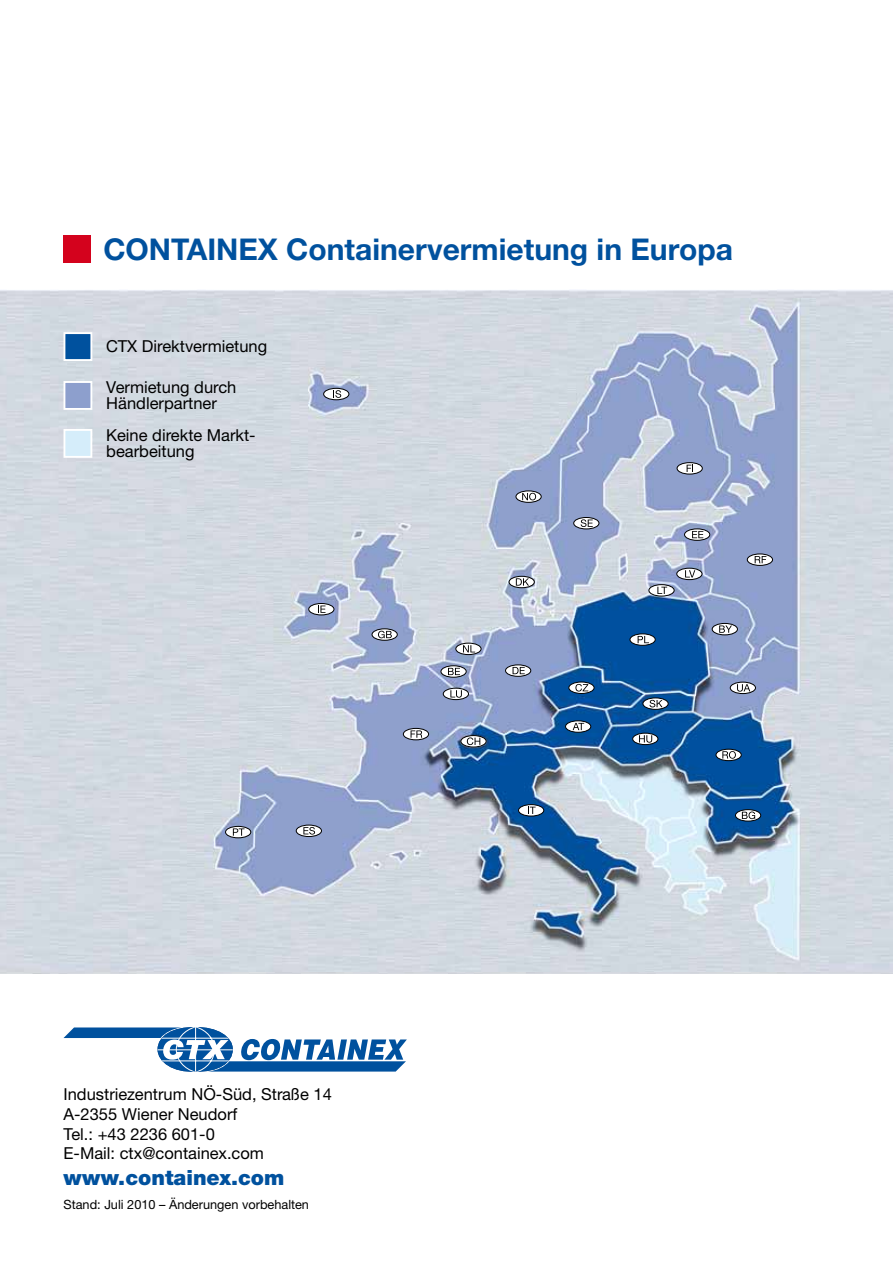
<style>
.page{position:relative;width:893px;height:1263px;background:#fff}
.page>*{position:absolute;margin:0;border:0;box-sizing:border-box;transform-origin:0 0}
.t1{font:700 30px "WALTER Helvetica 75";color:#00519e}
.t2{font:900 21px "WALTER Helvetica 95";color:#00519e}
.t3{font:16.5px/19.8px "WALTER Helvetica 55 Roman";color:#000}
.t4{font:12.75px "WALTER Helvetica 55 Roman";color:#000}
</style>
<div class="page">
<svg style="left:63px;top:1027px;width:344px;height:45px"></svg>
<div style="left:63px;top:235px;width:27px;height:28px;background:#d4021d"></div>
<img style="left:187px;top:299px;width:629px;height:672px">
<svg style="left:324px;top:388px;width:25px;height:12px"></svg>
<div style="left:323px;top:388px;width:26px;height:12px;border:1px solid #000;border-radius:50%"></div>
<svg style="left:333px;top:390px;width:8px;height:8px"></svg>
<svg style="left:372px;top:629px;width:25px;height:11px"></svg>
<div style="left:372px;top:628px;width:26px;height:13px;border:1px solid #000;border-radius:50%"></div>
<svg style="left:378px;top:631px;width:14px;height:7px"></svg>
<svg style="left:309px;top:603px;width:25px;height:12px"></svg>
<div style="left:308px;top:603px;width:26px;height:12px;border:1px solid #000;border-radius:50%"></div>
<svg style="left:318px;top:605px;width:7px;height:8px"></svg>
<svg style="left:226px;top:826px;width:25px;height:12px"></svg>
<div style="left:225px;top:826px;width:26px;height:12px;border:1px solid #000;border-radius:50%"></div>
<svg style="left:233px;top:828px;width:11px;height:8px"></svg>
<svg style="left:296px;top:825px;width:25px;height:11px"></svg>
<div style="left:296px;top:825px;width:26px;height:12px;border:1px solid #000;border-radius:50%"></div>
<svg style="left:303px;top:827px;width:12px;height:7px"></svg>
<svg style="left:403px;top:728px;width:26px;height:12px"></svg>
<div style="left:403px;top:728px;width:26px;height:12px;border:1px solid #000;border-radius:50%"></div>
<svg style="left:411px;top:730px;width:11px;height:8px"></svg>
<svg style="left:461px;top:735px;width:25px;height:12px"></svg>
<div style="left:461px;top:735px;width:25px;height:12px;border:1px solid #000;border-radius:50%"></div>
<svg style="left:467px;top:737px;width:13px;height:8px"></svg>
<svg style="left:518px;top:805px;width:26px;height:11px"></svg>
<div style="left:518px;top:804px;width:26px;height:12px;border:1px solid #000;border-radius:50%"></div>
<svg style="left:528px;top:807px;width:8px;height:7px"></svg>
<svg style="left:566px;top:721px;width:25px;height:11px"></svg>
<div style="left:565px;top:720px;width:26px;height:12px;border:1px solid #000;border-radius:50%"></div>
<svg style="left:573px;top:723px;width:11px;height:7px"></svg>
<svg style="left:441px;top:666px;width:25px;height:11px"></svg>
<div style="left:441px;top:665px;width:25px;height:12px;border:1px solid #000;border-radius:50%"></div>
<svg style="left:448px;top:668px;width:12px;height:7px"></svg>
<svg style="left:456px;top:643px;width:25px;height:12px"></svg>
<div style="left:455px;top:643px;width:26px;height:12px;border:1px solid #000;border-radius:50%"></div>
<svg style="left:463px;top:645px;width:12px;height:7px"></svg>
<svg style="left:505px;top:665px;width:26px;height:11px"></svg>
<div style="left:505px;top:664px;width:26px;height:13px;border:1px solid #000;border-radius:50%"></div>
<svg style="left:513px;top:667px;width:12px;height:7px"></svg>
<svg style="left:633px;top:733px;width:25px;height:12px"></svg>
<div style="left:632px;top:733px;width:26px;height:12px;border:1px solid #000;border-radius:50%"></div>
<svg style="left:639px;top:735px;width:13px;height:8px"></svg>
<svg style="left:716px;top:749px;width:25px;height:12px"></svg>
<div style="left:716px;top:749px;width:26px;height:12px;border:1px solid #000;border-radius:50%"></div>
<svg style="left:722px;top:751px;width:14px;height:8px"></svg>
<svg style="left:735px;top:810px;width:26px;height:11px"></svg>
<div style="left:735px;top:809px;width:26px;height:12px;border:1px solid #000;border-radius:50%"></div>
<svg style="left:742px;top:811px;width:13px;height:8px"></svg>
<svg style="left:630px;top:634px;width:25px;height:11px"></svg>
<div style="left:630px;top:633px;width:25px;height:13px;border:1px solid #000;border-radius:50%"></div>
<svg style="left:638px;top:636px;width:11px;height:7px"></svg>
<svg style="left:509px;top:576px;width:25px;height:12px"></svg>
<div style="left:509px;top:576px;width:26px;height:12px;border:1px solid #000;border-radius:50%"></div>
<svg style="left:516px;top:578px;width:13px;height:8px"></svg>
<svg style="left:516px;top:491px;width:25px;height:11px"></svg>
<div style="left:516px;top:491px;width:25px;height:12px;border:1px solid #000;border-radius:50%"></div>
<svg style="left:522px;top:493px;width:14px;height:7px"></svg>
<svg style="left:574px;top:517px;width:25px;height:12px"></svg>
<div style="left:573px;top:517px;width:26px;height:12px;border:1px solid #000;border-radius:50%"></div>
<svg style="left:581px;top:519px;width:12px;height:8px"></svg>
<svg style="left:677px;top:463px;width:25px;height:11px"></svg>
<div style="left:677px;top:462px;width:26px;height:12px;border:1px solid #000;border-radius:50%"></div>
<svg style="left:687px;top:465px;width:6px;height:7px"></svg>
<svg style="left:747px;top:554px;width:25px;height:11px"></svg>
<div style="left:747px;top:554px;width:26px;height:12px;border:1px solid #000;border-radius:50%"></div>
<svg style="left:755px;top:556px;width:11px;height:7px"></svg>
<svg style="left:684px;top:529px;width:26px;height:11px"></svg>
<div style="left:684px;top:529px;width:26px;height:12px;border:1px solid #000;border-radius:50%"></div>
<svg style="left:692px;top:531px;width:11px;height:7px"></svg>
<svg style="left:677px;top:568px;width:25px;height:12px"></svg>
<div style="left:676px;top:568px;width:26px;height:12px;border:1px solid #000;border-radius:50%"></div>
<svg style="left:685px;top:570px;width:10px;height:7px"></svg>
<svg style="left:649px;top:585px;width:25px;height:11px"></svg>
<div style="left:649px;top:584px;width:25px;height:12px;border:1px solid #000;border-radius:50%"></div>
<svg style="left:657px;top:587px;width:10px;height:7px"></svg>
<svg style="left:730px;top:682px;width:25px;height:11px"></svg>
<div style="left:730px;top:682px;width:26px;height:12px;border:1px solid #000;border-radius:50%"></div>
<svg style="left:737px;top:684px;width:13px;height:8px"></svg>
<svg style="left:712px;top:623px;width:25px;height:12px"></svg>
<div style="left:712px;top:623px;width:26px;height:12px;border:1px solid #000;border-radius:50%"></div>
<svg style="left:719px;top:625px;width:13px;height:8px"></svg>
<svg style="left:443px;top:688px;width:25px;height:12px"></svg>
<div style="left:443px;top:688px;width:26px;height:12px;border:1px solid #000;border-radius:50%"></div>
<svg style="left:450px;top:690px;width:12px;height:8px"></svg>
<svg style="left:569px;top:682px;width:25px;height:11px"></svg>
<div style="left:568px;top:682px;width:26px;height:12px;border:1px solid #000;border-radius:50%"></div>
<svg style="left:575px;top:684px;width:13px;height:7px"></svg>
<svg style="left:643px;top:698px;width:25px;height:11px"></svg>
<div style="left:643px;top:698px;width:25px;height:12px;border:1px solid #000;border-radius:50%"></div>
<svg style="left:649px;top:700px;width:14px;height:7px"></svg>
<div style="left:63px;top:332px;width:29px;height:29px;background:#00519e;border:2px solid #fff"></div>
<div style="left:63px;top:381px;width:29px;height:29px;background:#8d9fcd;border:2px solid #fff"></div>
<div style="left:63px;top:429px;width:29px;height:29px;background:#d5edfa;border:2px solid #fff"></div>
<h1 class="t1" style="left:103px;top:230px;width:631px">CONTAINEX Containervermietung in Europa</h1>
<p class="t3" style="left:106px;top:337px;width:162px">CTX Direktvermietung</p>
<p class="t3" style="left:106px;top:379px;width:132px;line-height:16.5px">Vermietung durch<br>Händlerpartner</p>
<p class="t3" style="left:106px;top:427px;width:151px;line-height:16.5px">Keine direkte Markt&shy;bearbeitung</p>
<p class="t3" style="left:63px;top:1084px;width:270px">Industriezentrum NÖ-Süd, Straße 14<br>A-2355 Wiener Neudorf<br>Tel.: +43 2236 601-0<br>E-Mail: ctx@containex.com</p>
<p class="t2" style="left:63px;top:1164px;width:222px">www.containex.com</p>
<p class="t4" style="left:63px;top:1196px;width:247px">Stand: Juli 2010 – Änderungen vorbehalten</p>
</div>
